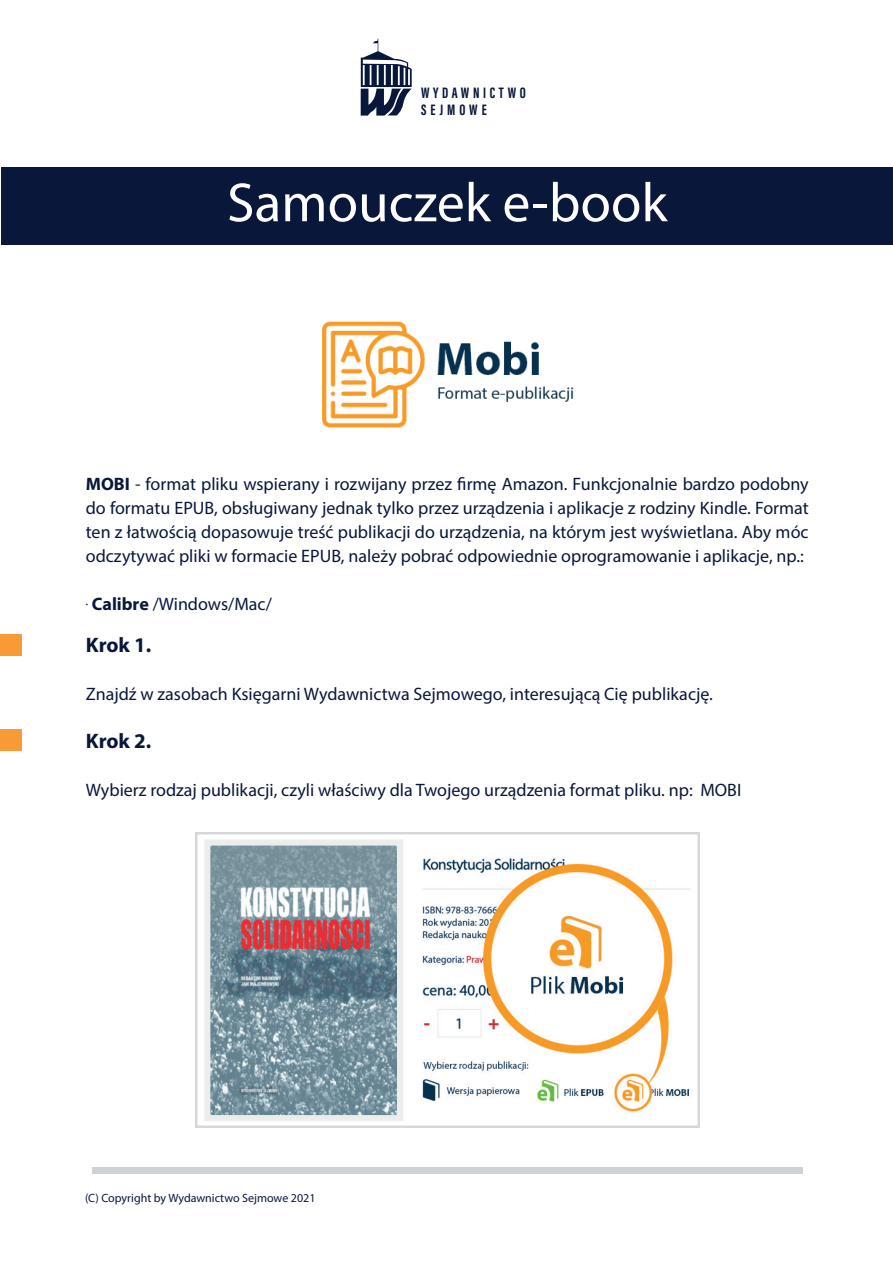
<style>
.page{position:relative;width:893px;height:1263px;background:#fff}
.page>*{position:absolute;margin:0;border:0;box-sizing:border-box;transform-origin:0 0}
.t1{font:55.5px "Myriad Pro";color:#fff}
.t2{font:700 21px "Myriad Pro";color:#09173a}
.t3{font:18px/24px "Myriad Pro";color:#09173a;text-align:justify}
.t4{font:700 15.6px/16.6px "Acumin Pro Extra Cond";letter-spacing:.24em;color:#09173a}
.t5{font:12px "Myriad Pro";color:#09173a}
.s1{font-weight:700}
</style>
<div class="page">
<svg style="left:361px;top:39px;width:51px;height:77px"></svg>
<div style="left:2px;top:168px;width:891px;height:77px;background:#09173a"></div>
<div style="left:92px;top:1167px;width:711px;height:7px;background:#ced1d8"></div>
<img style="left:322px;top:321px;width:252px;height:107px">
<img style="left:196px;top:833px;width:504px;height:295px">
<div style="left:0;top:635px;width:21px;height:21px;background:#f89a36"></div>
<div style="left:0;top:729px;width:21px;height:21px;background:#f89a36"></div>
<p class="t4" style="left:421px;top:85px;width:106px">WYDAWNICTWO<br>SEJMOWE</p>
<h1 class="t1" style="left:227px;top:168px;width:442px">Samouczek e-book</h1>
<p class="t3" style="left:86px;top:471px;width:724px"><span class="s1">MOBI</span> - format pliku wspierany i rozwijany przez firmę Amazon. Funkcjonalnie bardzo podobny do formatu EPUB, obsługiwany jednak tylko przez urządzenia i aplikacje z rodziny Kindle. Format ten z łatwością dopasowuje treść publikacji do urządzenia, na którym jest wyświetlana. Aby móc odczytywać pliki w formacie EPUB, należy pobrać odpowiednie oprogramowanie i aplikacje, np.:</p>
<p class="t3" style="left:86px;top:591px;width:188px">. <span class="s1">Calibre</span> /Windows/Mac/</p>
<p class="t2" style="left:86px;top:631px;width:67px">Krok 1.</p>
<p class="t3" style="left:86px;top:681px;width:629px">Znajdź w zasobach Księgarni Wydawnictwa Sejmowego, interesującą Cię publikację.</p>
<p class="t2" style="left:86px;top:727px;width:67px">Krok 2.</p>
<p class="t3" style="left:86px;top:777px;width:657px">Wybierz rodzaj publikacji, czyli właściwy dla Twojego urządzenia format pliku. np: MOBI</p>
<p class="t5" style="left:85px;top:1190px;width:232px">(C) Copyright by Wydawnictwo Sejmowe 2021</p>
</div>
